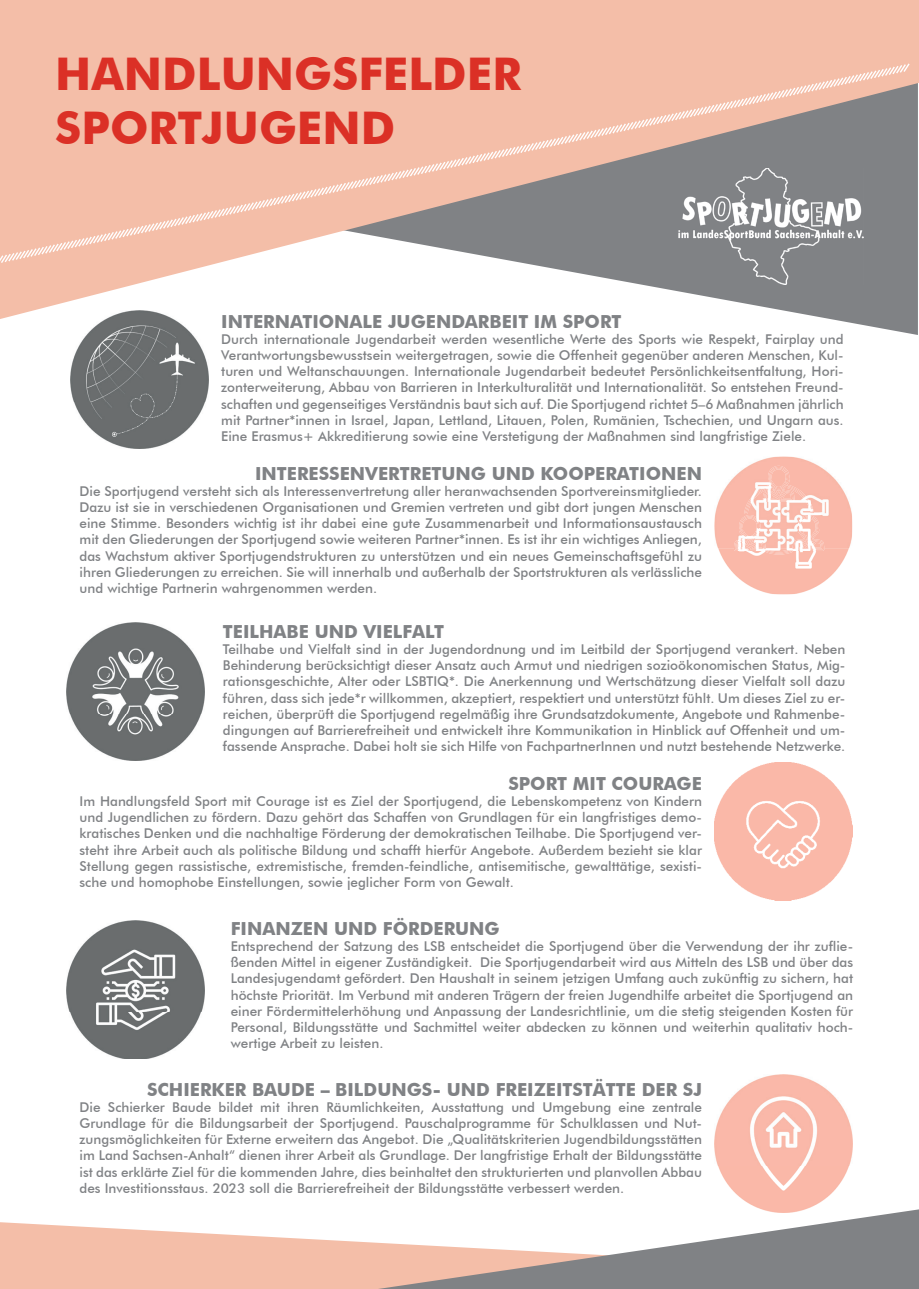
<style>
.page{position:relative;width:919px;height:1289px;background:#fff}
.page>*{position:absolute;margin:0;border:0;box-sizing:border-box;transform-origin:0 0}
.t1{font:700 45px/54px "Futura BT";color:#db3026}
.t2{font:700 18px "Futura BT";color:#808285}
.t3{font:500 13.5px/16.2px "Futura BT";color:#808285;text-align:justify}
</style>
<div class="page">
<svg style="left:0;top:1222px;width:378px;height:66px;fill:#f4bea8"></svg>
<svg style="left:378px;top:1209px;width:540px;height:79px"></svg>
<svg style="left:0;top:0;width:918px;height:319px;fill:#f4bea8"></svg>
<svg style="left:0;top:62px;width:910px;height:232px;background:#d4b4a8"></svg>
<img style="left:70px;top:310px;width:138px;height:138px">
<img style="left:714px;top:456px;width:138px;height:138px">
<svg style="left:733px;top:466px;width:91px;height:88px"></svg>
<img style="left:739px;top:515px;width:21px;height:24px">
<img style="left:66px;top:622px;width:138px;height:138px">
<img style="left:714px;top:762px;width:138px;height:138px">
<img style="left:66px;top:921px;width:138px;height:137px">
<img style="left:714px;top:1074px;width:138px;height:138px">
<h1 class="t1" style="left:55px;top:46px;width:467px">HANDLUNGSFELDER<br>SPORTJUGEND</h1>
<h2 class="t2" style="left:221px;top:310px;width:402px">INTERNATIONALE JUGENDARBEIT IM SPORT</h2>
<p class="t3" style="left:221px;top:331px;width:624px">Durch internationale Jugendarbeit werden wesentliche Werte des Sports wie Respekt, Fairplay und Verantwortungsbewusstsein weitergetragen, sowie die Offenheit gegenüber anderen Menschen, Kul&shy;turen und Weltanschauungen. Internationale Jugendarbeit bedeutet Persönlichkeitsentfaltung, Hori&shy;zonterweiterung, Abbau von Barrieren in Interkulturalität und Internationalität. So entstehen Freund&shy;schaften und gegenseitiges Verständnis baut sich auf. Die Sportjugend richtet 5–6 Maßnahmen jährlich mit Partner*innen in Israel, Japan, Lettland, Litauen, Polen, Rumänien, Tschechien, und Ungarn aus.<br>Eine Erasmus+ Akkreditierung sowie eine Verstetigung der Maßnahmen sind langfristige Ziele.</p>
<h2 class="t2" style="left:255px;top:462px;width:448px">INTERESSENVERTRETUNG UND KOOPERATIONEN</h2>
<p class="t3" style="left:80px;top:482px;width:624px">Die Sportjugend versteht sich als Interessenvertretung aller heranwachsenden Sportvereinsmitglieder.<br>Dazu ist sie in verschiedenen Organisationen und Gremien vertreten und gibt dort jungen Menschen eine Stimme. Besonders wichtig ist ihr dabei eine gute Zusammenarbeit und Informationsaustausch mit den Gliederungen der Sportjugend sowie weiteren Partner*innen. Es ist ihr ein wichtiges Anliegen, das Wachstum aktiver Sportjugendstrukturen zu unterstützen und ein neues Gemeinschaftsgefühl zu ihren Gliederungen zu erreichen. Sie will innerhalb und außerhalb der Sportstrukturen als verlässliche und wichtige Partnerin wahrgenommen werden.</p>
<h2 class="t2" style="left:223px;top:620px;width:222px">TEILHABE UND VIELFALT</h2>
<p class="t3" style="left:223px;top:641px;width:624px">Teilhabe und Vielfalt sind in der Jugendordnung und im Leitbild der Sportjugend verankert. Neben Behinderung berücksichtigt dieser Ansatz auch Armut und niedrigen sozioökonomischen Status, Mig&shy;rationsgeschichte, Alter oder LSBTIQ*. Die Anerkennung und Wertschätzung dieser Vielfalt soll dazu führen, dass sich jede*r willkommen, akzeptiert, respektiert und unterstützt fühlt. Um dieses Ziel zu er&shy;reichen, überprüft die Sportjugend regelmäßig ihre Grundsatzdokumente, Angebote und Rahmenbe&shy;dingungen auf Barrierefreiheit und entwickelt ihre Kommunikation in Hinblick auf Offenheit und um&shy;fassende Ansprache. Dabei holt sie sich Hilfe von FachpartnerInnen und nutzt bestehende Netzwerke.</p>
<h2 class="t2" style="left:508px;top:772px;width:195px">SPORT MIT COURAGE</h2>
<p class="t3" style="left:80px;top:792px;width:624px">Im Handlungsfeld Sport mit Courage ist es Ziel der Sportjugend, die Lebenskompetenz von Kindern und Jugendlichen zu fördern. Dazu gehört das Schaffen von Grundlagen für ein langfristiges demo&shy;kratisches Denken und die nachhaltige Förderung der demokratischen Teilhabe. Die Sportjugend ver&shy;steht ihre Arbeit auch als politische Bildung und schafft hierfür Angebote. Außerdem bezieht sie klar Stellung gegen rassistische, extremistische, fremden-feindliche, antisemitische, gewalttätige, sexisti&shy;sche und homophobe Einstellungen, sowie jeglicher Form von Gewalt.</p>
<h2 class="t2" style="left:231px;top:917px;width:270px">FINANZEN UND FÖRDERUNG</h2>
<p class="t3" style="left:231px;top:937px;width:624px">Entsprechend der Satzung des LSB entscheidet die Sportjugend über die Verwendung der ihr zuflie&shy;ßenden Mittel in eigener Zuständigkeit. Die Sportjugendarbeit wird aus Mitteln des LSB und über das Landesjugendamt gefördert. Den Haushalt in seinem jetzigen Umfang auch zukünftig zu sichern, hat höchste Priorität. Im Verbund mit anderen Trägern der freien Jugendhilfe arbeitet die Sportjugend an einer Fördermittelerhöhung und Anpassung der Landesrichtlinie, um die stetig steigenden Kosten für Personal, Bildungsstätte und Sachmittel weiter abdecken zu können und weiterhin qualitativ hoch&shy;wertige Arbeit zu leisten.</p>
<h2 class="t2" style="left:147px;top:1078px;width:556px">SCHIERKER BAUDE – BILDUNGS- UND FREIZEITSTÄTTE DER SJ</h2>
<p class="t3" style="left:80px;top:1098px;width:624px">Die Schierker Baude bildet mit ihren Räumlichkeiten, Ausstattung und Umgebung eine zentrale Grundlage für die Bildungsarbeit der Sportjugend. Pauschalprogramme für Schulklassen und Nut&shy;zungsmöglichkeiten für Externe erweitern das Angebot. Die „Qualitätskriterien Jugendbildungsstätten im Land Sachsen-Anhalt“ dienen ihrer Arbeit als Grundlage. Der langfristige Erhalt der Bildungsstätte ist das erklärte Ziel für die kommenden Jahre, dies beinhaltet den strukturierten und planvollen Abbau des Investitionsstaus. 2023 soll die Barrierefreiheit der Bildungsstätte verbessert werden.</p>
</div>
